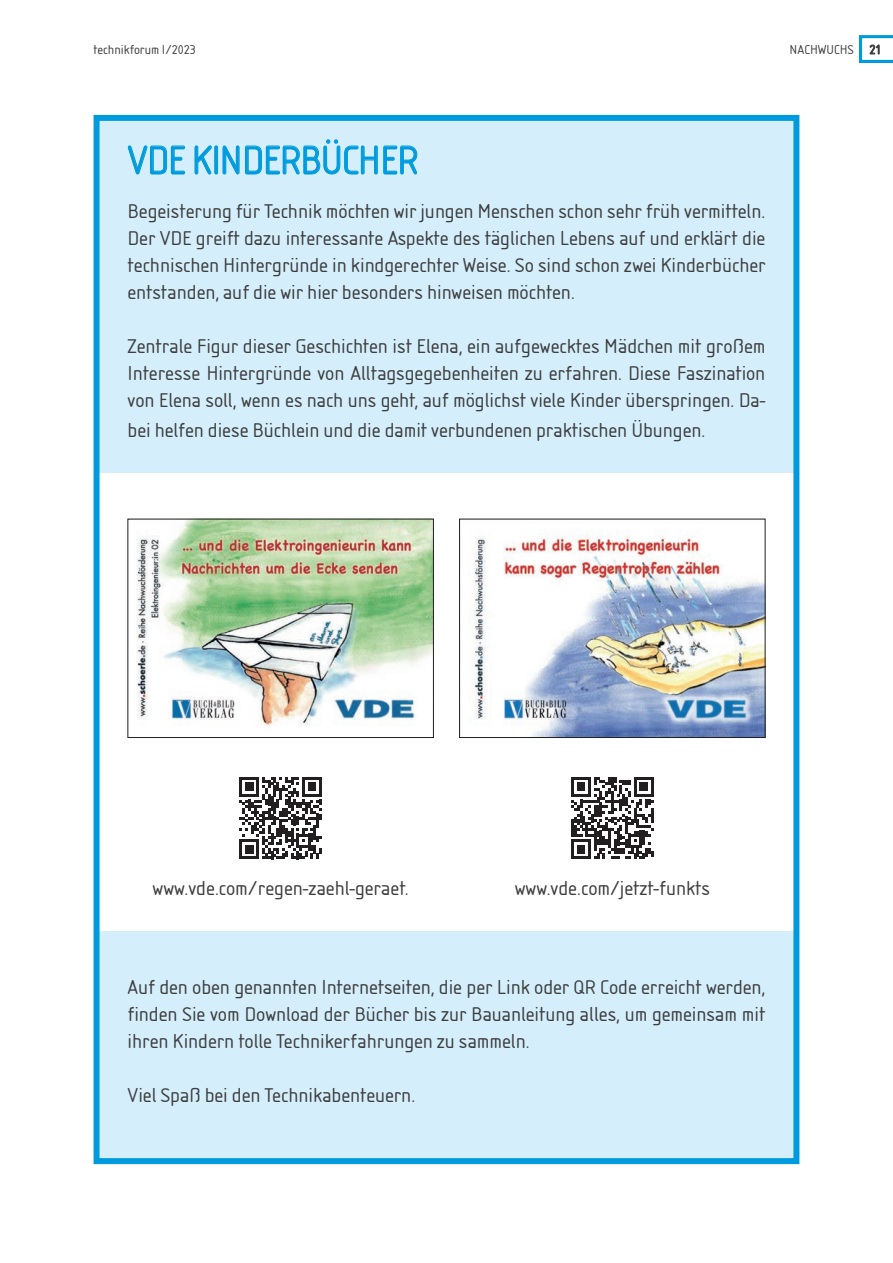
<style>
.page{position:relative;width:893px;height:1263px;background:#fff}
.page>*{position:absolute;margin:0;border:0;box-sizing:border-box;transform-origin:0 0}
.t1{font:42px "Isonorm";letter-spacing:-.02em;color:#009bde;scale:.94 1}
.t2{font:21px/27px "Isonorm";color:#3e3e3f;text-align:justify}
.t3{font:13.5px "Isonorm";color:#3e3e3f}
</style>
<div class="page">
<svg style="left:859px;top:35px;width:34px;height:28px"></svg>
<div style="left:100px;top:932px;width:695px;height:227px;background:#d4effb"></div>
<div style="left:100px;top:119px;width:695px;height:354px;background:#d4effb"></div>
<div style="left:94px;top:115px;width:705px;height:1049px;border:6px solid #009bde"></div>
<svg style="left:127px;top:145px;width:58px;height:30px"></svg>
<svg style="left:194px;top:145px;width:18px;height:30px"></svg>
<div style="left:214px;top:146px;width:4px;height:28px;border:1px solid #009bde"></div>
<svg style="left:222px;top:139px;width:196px;height:36px"></svg>
<img style="left:136px;top:521px;width:296px;height:205px">
<div style="left:128px;top:519px;width:306px;height:219px;border:1px solid #231f20"></div>
<img style="left:469px;top:530px;width:294px;height:206px">
<div style="left:459px;top:519px;width:306px;height:219px;border:1px solid #231f20"></div>
<svg style="left:571px;top:777px;width:83px;height:82px"></svg>
<svg style="left:239px;top:777px;width:83px;height:82px"></svg>
<p class="t3" style="left:94px;top:42px;width:104px">technikforum I/2023</p>
<p class="t3" style="left:789px;top:42px;width:93px">NACHWUCHS 21</p>
<h1 class="t1" style="left:128px;top:137px;width:311px">VDE KINDERBÜCHER</h1>
<p class="t2" style="left:128px;top:198px;width:639px">Begeisterung für Technik möchten wir jungen Menschen schon sehr früh vermitteln.<br>Der VDE greift dazu interessante Aspekte des täglichen Lebens auf und erklärt die technischen Hintergründe in kindgerechter Weise. So sind schon zwei Kinderbücher entstanden, auf die wir hier besonders hinweisen möchten.</p>
<p class="t2" style="left:128px;top:333px;width:639px">Zentrale Figur dieser Geschichten ist Elena, ein aufgewecktes Mädchen mit großem Interesse Hintergründe von Alltagsgegebenheiten zu erfahren. Diese Faszination von Elena soll, wenn es nach uns geht, auf möglichst viele Kinder überspringen. Da-</p>
<p class="t2" style="left:128px;top:417px;width:579px">bei helfen diese Büchlein und die damit verbundenen praktischen Übungen.</p>
<p class="t2" style="left:153px;top:874px;width:258px">www.vde.com/regen-zaehl-geraet.</p>
<p class="t2" style="left:515px;top:874px;width:197px">www.vde.com/jetzt-funkts</p>
<p class="t2" style="left:128px;top:974px;width:639px">Auf den oben genannten Internetseiten, die per Link oder QR Code erreicht werden, finden Sie vom Download der Bücher bis zur Bauanleitung alles, um gemeinsam mit ihren Kindern tolle Technikerfahrungen zu sammeln.</p>
<p class="t2" style="left:128px;top:1082px;width:289px">Viel Spaß bei den Technikabenteuern.</p>
</div>
